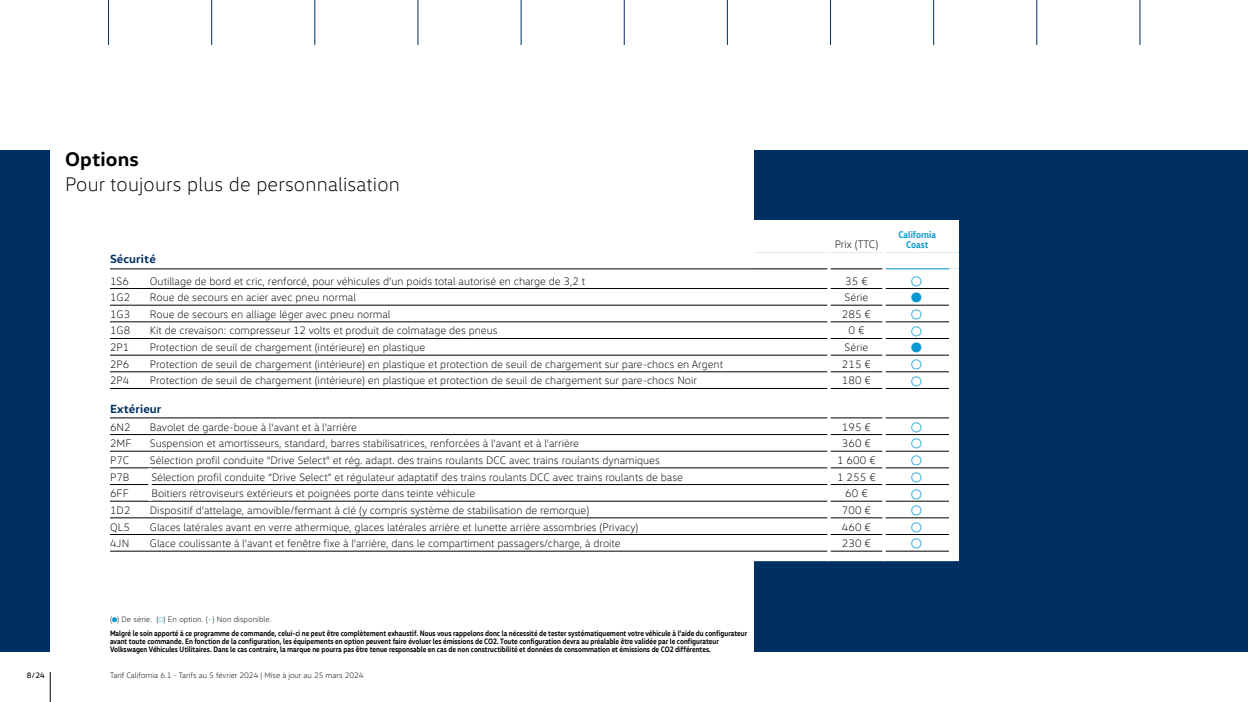
<style>
.page{position:relative;width:1248px;height:702px;background:#fff}
.page>*{position:absolute;margin:0;border:0;box-sizing:border-box;transform-origin:0 0}
.t1{font:300 20px "VW Head";letter-spacing:.01em;color:#000}
.t2{font:700 20px "VW Head";letter-spacing:.01em;color:#000}
.t3{font:700 12px "VW Head";letter-spacing:.01em;color:#003061}
.t4{font:300 11px "VW Head";color:#000}
.t5{font:700 10px/10px "VW Head";color:#0798d1;text-align:center;scale:.85 1}
.t6{font:700 8px/14px "VW Head";color:#000;scale:.84 1}
.t7{font:300 8px "VW Head";color:#000}
.t8{font:8px "VW Head";color:#000}
.s1{font-weight:300}
.s2{font-weight:300;color:#0798d1}
</style>
<div class="page">
<hr style="left:50px;top:672px;width:1px;height:30px;background:#000">
<div style="left:0;top:150px;width:50px;height:502px;background:#003061"></div>
<div style="left:754px;top:150px;width:494px;height:502px;background:#003061"></div>
<div style="left:754px;top:220px;width:205px;height:33px;background:#fff"></div>
<svg style="left:828px;top:220px;width:2px;height:10px"></svg>
<hr style="left:828px;top:230px;width:2px;height:23px;background:#fff">
<hr style="left:882px;top:220px;width:4px;height:10px;background:#fff">
<hr style="left:882px;top:230px;width:4px;height:23px;background:#fff">
<hr style="left:108px;top:0;width:1px;height:45px;background:#003061">
<hr style="left:211px;top:0;width:1px;height:45px;background:#003061">
<hr style="left:315px;top:0;width:1px;height:45px;background:#003061">
<hr style="left:418px;top:0;width:1px;height:45px;background:#003061">
<hr style="left:521px;top:0;width:1px;height:45px;background:#003061">
<hr style="left:624px;top:0;width:1px;height:45px;background:#003061">
<hr style="left:727px;top:0;width:1px;height:45px;background:#003061">
<hr style="left:933px;top:0;width:1px;height:45px;background:#003061">
<hr style="left:830px;top:0;width:1px;height:45px;background:#003061">
<hr style="left:1037px;top:0;width:1px;height:45px;background:#003061">
<hr style="left:1140px;top:0;width:1px;height:45px;background:#003061">
<svg style="left:110px;top:253px;width:849px;height:308px"></svg>
<h1 class="t2" style="left:65px;top:146px;width:75px">Options</h1>
<h1 class="t1" style="left:65px;top:172px;width:336px">Pour toujours plus de personnalisation</h1>
<p class="t4" style="left:835px;top:238px;width:45px">Prix (TTC)</p>
<p class="t5" style="left:898px;top:229px;width:46px">California<br>Coast</p>
<p class="t3" style="left:110px;top:251px;width:47px">Sécurité</p>
<p class="t4" style="left:110px;top:274px;width:20px">1S6</p>
<p class="t4" style="left:150px;top:274px;width:437px">Outillage de bord et cric, renforcé, pour véhicules d'un poids total autorisé en charge de 3,2 t</p>
<p class="t4" style="left:845px;top:274px;width:24px">35 €</p>
<p class="t4" style="left:110px;top:291px;width:22px">1G2</p>
<p class="t4" style="left:150px;top:291px;width:207px">Roue de secours en acier avec pneu normal</p>
<p class="t4" style="left:845px;top:291px;width:25px">Série</p>
<p class="t4" style="left:110px;top:308px;width:22px">1G3</p>
<p class="t4" style="left:150px;top:308px;width:242px">Roue de secours en alliage léger avec pneu normal</p>
<p class="t4" style="left:842px;top:308px;width:31px">285 €</p>
<p class="t4" style="left:110px;top:324px;width:22px">1G8</p>
<p class="t4" style="left:150px;top:324px;width:349px">Kit de crevaison: compresseur 12 volts et produit de colmatage des pneus</p>
<p class="t4" style="left:848px;top:324px;width:18px">0 €</p>
<p class="t4" style="left:110px;top:341px;width:21px">2P1</p>
<p class="t4" style="left:150px;top:341px;width:277px">Protection de seuil de chargement (intérieure) en plastique</p>
<p class="t4" style="left:845px;top:341px;width:25px">Série</p>
<p class="t4" style="left:110px;top:358px;width:21px">2P6</p>
<p class="t4" style="left:150px;top:358px;width:575px">Protection de seuil de chargement (intérieure) en plastique et protection de seuil de chargement sur pare-chocs en Argent</p>
<p class="t4" style="left:842px;top:358px;width:31px">215 €</p>
<p class="t4" style="left:110px;top:374px;width:21px">2P4</p>
<p class="t4" style="left:150px;top:374px;width:549px">Protection de seuil de chargement (intérieure) en plastique et protection de seuil de chargement sur pare-chocs Noir</p>
<p class="t4" style="left:842px;top:374px;width:31px">180 €</p>
<p class="t3" style="left:110px;top:401px;width:53px">Extérieur</p>
<p class="t4" style="left:110px;top:420px;width:22px">6N2</p>
<p class="t4" style="left:150px;top:420px;width:209px">Bavolet de garde-boue à l'avant et à l'arrière</p>
<p class="t4" style="left:842px;top:420px;width:31px">195 €</p>
<p class="t4" style="left:110px;top:437px;width:23px">2MF</p>
<p class="t4" style="left:150px;top:437px;width:431px">Suspension et amortisseurs, standard, barres stabilisatrices, renforcées à l'avant et à l'arrière</p>
<p class="t4" style="left:842px;top:437px;width:31px">360 €</p>
<p class="t4" style="left:110px;top:454px;width:21px">P7C</p>
<p class="t4" style="left:150px;top:454px;width:511px">Sélection profil conduite "Drive Select" et rég. adapt. des trains roulants DCC avec trains roulants dynamiques</p>
<p class="t4" style="left:837px;top:454px;width:40px">1 600 €</p>
<p class="t4" style="left:110px;top:470px;width:21px">P7B</p>
<p class="t4" style="left:152px;top:470px;width:533px">Sélection profil conduite “Drive Select” et régulateur adaptatif des trains roulants DCC avec trains roulants de base</p>
<p class="t4" style="left:837px;top:470px;width:40px">1 255 €</p>
<p class="t4" style="left:110px;top:487px;width:20px">6FF</p>
<p class="t4" style="left:152px;top:487px;width:325px">Boitiers rétroviseurs extérieurs et poignées porte dans teinte véhicule</p>
<p class="t4" style="left:845px;top:487px;width:24px">60 €</p>
<p class="t4" style="left:110px;top:504px;width:22px">1D2</p>
<p class="t4" style="left:150px;top:504px;width:441px">Dispositif d'attelage, amovible/fermant à clé (y compris système de stabilisation de remorque)</p>
<p class="t4" style="left:842px;top:504px;width:31px">700 €</p>
<p class="t4" style="left:110px;top:520px;width:21px">QL5</p>
<p class="t4" style="left:150px;top:520px;width:490px">Glaces latérales avant en verre athermique, glaces latérales arrière et lunette arrière assombries (Privacy)</p>
<p class="t4" style="left:842px;top:520px;width:31px">460 €</p>
<p class="t4" style="left:110px;top:537px;width:21px">4JN</p>
<p class="t4" style="left:150px;top:537px;width:472px">Glace coulissante à l'avant et fenêtre fixe à l'arrière, dans le compartiment passagers/charge, à droite</p>
<p class="t4" style="left:842px;top:537px;width:31px">230 €</p>
<p class="t6" style="left:110px;top:612px;width:760px"><span class="s1">( ) De série. ( ) En option. (</span><span class="s2">–</span><span class="s1">) Non disponible.<br></span>Malgré le soin apporté à ce programme de commande, celui-ci ne peut être complètement exhaustif. Nous vous rappelons donc la nécessité de tester systématiquement votre véhicule à l’aide du configurateur</p>
<p class="t6" style="left:110px;top:637px;width:726px;line-height:8px">avant toute commande. En fonction de la configuration, les équipements en option peuvent faire évoluer les émissions de CO2. Toute configuration devra au préalable être validée par le configurateur<br>Volkswagen Véhicules Utilitaires. Dans le cas contraire, la marque ne pourra pas être tenue responsable en cas de non constructibilité et données de consommation et émissions de CO2 différentes.</p>
<p class="t8" style="left:27px;top:671px;width:20px">8/24</p>
<p class="t7" style="left:110px;top:671px;width:255px">Tarif California 6.1 - Tarifs au 5 février 2024 | Mise à jour au 25 mars 2024</p>
</div>
